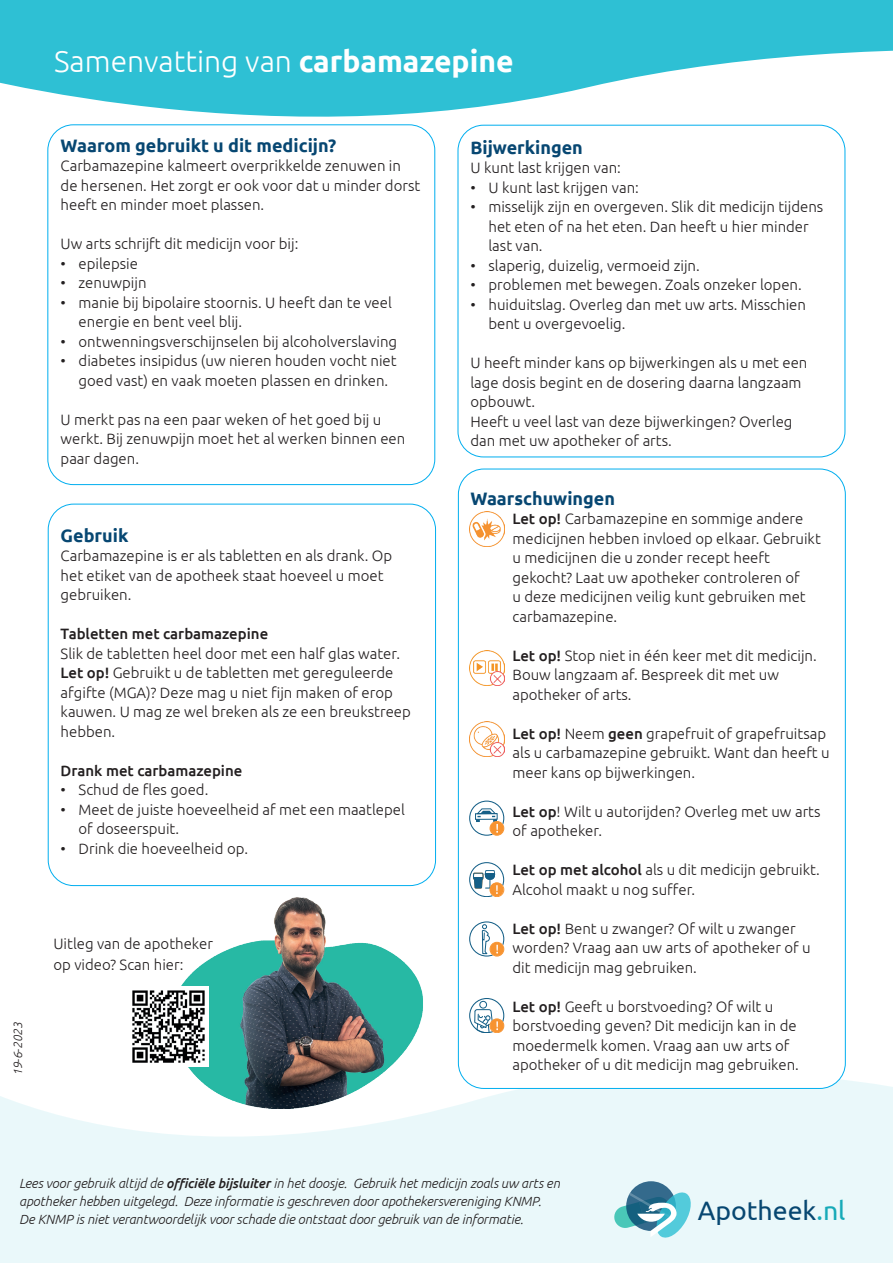
<style>
.page{position:relative;width:893px;height:1263px;background:#fff}
.page>*{position:absolute;margin:0;border:0;box-sizing:border-box;transform-origin:0 0}
.t1{font:300 30px "Ubuntu";color:#fff}
.t2{font:26.7px "Ubuntu";color:#074771}
.t3{font:700 18px "Ubuntu";color:#074772}
.t4{font:300 15px/19.5px "Ubuntu";color:#231f20}
.t5{font:500 15px "Ubuntu";color:#231f20}
.t6{font:italic 300 13.35px/18px "Ubuntu";letter-spacing:-.005em;color:#231f20}
.t7{font:italic 300 12px "Ubuntu";color:#231f20}
.s1{font-weight:700}
.s2{font-weight:500}
.s3{color:#17aab8}
</style>
<div class="page">
<svg style="left:0;top:1042px;width:893px;height:221px;background:#ecf8fa"></svg>
<svg style="left:0;top:0;width:893px;height:165px;fill:#2ec0d4"></svg>
<svg style="left:626px;top:1181px;width:50px;height:50px"></svg>
<svg style="left:614px;top:1192px;width:77px;height:45px;background:#81becb"></svg>
<div style="left:458px;top:469px;width:387px;height:619px;background:#fff;border-radius:26px"></div>
<div style="left:458px;top:125px;width:387px;height:332px;background:#fff;border-radius:26px"></div>
<div style="left:458px;top:125px;width:387px;height:332px;border:1px solid #00aeef;border-radius:26px"></div>
<div style="left:48px;top:125px;width:387px;height:360px;background:#fff;border-radius:26px"></div>
<img style="left:469px;top:650px;width:35px;height:35px">
<img style="left:469px;top:511px;width:35px;height:35px">
<svg style="left:469px;top:800px;width:35px;height:35px"></svg>
<svg style="left:469px;top:862px;width:35px;height:35px"></svg>
<svg style="left:469px;top:921px;width:35px;height:35px"></svg>
<img style="left:469px;top:722px;width:35px;height:34px">
<svg style="left:469px;top:998px;width:35px;height:35px"></svg>
<img style="left:156px;top:875px;width:274px;height:242px">
<img style="left:129px;top:986px;width:80px;height:80px">
<h1 class="t1" style="left:54px;top:43px;width:461px">Samenvatting van <span class="s1">carbamazepine</span></h1>
<p class="t3" style="left:61px;top:134px;width:277px">Waarom gebruikt u dit medicijn?</p>
<p class="t4" style="left:61px;top:156px;width:361px">Carbamazepine kalmeert overprikkelde zenuwen in de hersenen. Het zorgt er ook voor dat u minder dorst heeft en minder moet plassen.</p>
<p class="t4" style="left:61px;top:234px;width:239px">Uw arts schrijft dit medicijn voor bij:</p>
<p class="t4" style="left:61px;top:253px;width:79px">• epilepsie</p>
<p class="t4" style="left:61px;top:273px;width:88px">• zenuwpijn</p>
<p class="t4" style="left:79px;top:292px;width:315px;text-indent:-18px">• manie bij bipolaire stoornis. U heeft dan te veel energie en bent veel blij.</p>
<p class="t4" style="left:61px;top:331px;width:338px">• ontwenningsverschijnselen bij alcoholverslaving</p>
<p class="t4" style="left:79px;top:351px;width:320px;text-indent:-18px">• diabetes insipidus (uw nieren houden vocht niet goed vast) en vaak moeten plassen en drinken.</p>
<p class="t4" style="left:61px;top:409px;width:346px">U merkt pas na een paar weken of het goed bij u werkt. Bij zenuwpijn moet het al werken binnen een paar dagen.</p>
<p class="t3" style="left:61px;top:524px;width:69px">Gebruik</p>
<p class="t4" style="left:61px;top:546px;width:333px">Carbamazepine is er als tabletten en als drank. Op het etiket van de apotheek staat hoeveel u moet gebruiken.</p>
<p class="t5" style="left:61px;top:624px;width:209px">Tabletten met carbamazepine</p>
<p class="t4" style="left:61px;top:643px;width:352px">Slik de tabletten heel door met een half glas water.<br><span class="s2">Let op!</span> Gebruikt u de tabletten met gereguleerde afgifte (MGA)? Deze mag u niet fijn maken of erop kauwen. U mag ze wel breken als ze een breukstreep hebben.</p>
<p class="t5" style="left:61px;top:761px;width:183px">Drank met carbamazepine</p>
<p class="t4" style="left:61px;top:780px;width:149px">• Schud de fles goed.</p>
<p class="t4" style="left:79px;top:799px;width:328px;text-indent:-18px">• Meet de juiste hoeveelheid af met een maatlepel of doseerspuit.</p>
<p class="t4" style="left:61px;top:838px;width:189px">• Drink die hoeveelheid op.</p>
<p class="t7" style="left:11px;top:1076px;width:56px;rotate:-90deg">19-6-2023</p>
<p class="t4" style="left:53px;top:933px;width:161px;line-height:21px">Uitleg van de apotheker op video? Scan hier:</p>
<p class="t3" style="left:470px;top:136px;width:114px">Bijwerkingen</p>
<p class="t4" style="left:470px;top:158px;width:152px">U kunt last krijgen van:</p>
<p class="t4" style="left:470px;top:177px;width:170px">• U kunt last krijgen van:</p>
<p class="t4" style="left:488px;top:197px;width:336px;text-indent:-18px">• misselijk zijn en overgeven. Slik dit medicijn tijdens het eten of na het eten. Dan heeft u hier minder last van.</p>
<p class="t4" style="left:470px;top:255px;width:231px">• slaperig, duizelig, vermoeid zijn.</p>
<p class="t4" style="left:470px;top:275px;width:333px">• problemen met bewegen. Zoals onzeker lopen.</p>
<p class="t4" style="left:488px;top:294px;width:319px;text-indent:-18px">• huiduitslag. Overleg dan met uw arts. Misschien bent u overgevoelig.</p>
<p class="t4" style="left:470px;top:353px;width:339px">U heeft minder kans op bijwerkingen als u met een lage dosis begint en de dosering daarna langzaam opbouwt.<br>Heeft u veel last van deze bijwerkingen? Overleg dan met uw apotheker of arts.</p>
<p class="t3" style="left:470px;top:487px;width:146px">Waarschuwingen</p>
<p class="t4" style="left:513px;top:509px;width:310px"><span class="s2">Let op!</span> Carbamazepine en sommige andere medicijnen hebben invloed op elkaar. Gebruikt u medicijnen die u zonder recept heeft gekocht? Laat uw apotheker controleren of<br>u deze medicijnen veilig kunt gebruiken met carbamazepine.</p>
<p class="t4" style="left:513px;top:645px;width:306px"><span class="s2">Let op!</span> Stop niet in één keer met dit medicijn.<br>Bouw langzaam af. Bespreek dit met uw apotheker of arts.</p>
<p class="t4" style="left:513px;top:723px;width:319px"><span class="s2">Let op!</span> Neem <span class="s2">geen</span> grapefruit of grapefruitsap als u carbamazepine gebruikt. Want dan heeft u meer kans op bijwerkingen.</p>
<p class="t4" style="left:513px;top:801px;width:309px"><span class="s2">Let op</span>! Wilt u autorijden? Overleg met uw arts of apotheker.</p>
<p class="t4" style="left:513px;top:860px;width:309px"><span class="s2">Let op met alcohol</span> als u dit medicijn gebruikt.<br>Alcohol maakt u nog suffer.</p>
<p class="t4" style="left:513px;top:918px;width:300px"><span class="s2">Let op!</span> Bent u zwanger? Of wilt u zwanger worden? Vraag aan uw arts of apotheker of u dit medicijn mag gebruiken.</p>
<p class="t4" style="left:513px;top:996px;width:288px"><span class="s2">Let op!</span> Geeft u borstvoeding? Of wilt u borstvoeding geven? Dit medicijn kan in de moedermelk komen. Vraag aan uw arts of apotheker of u dit medicijn mag gebruiken.</p>
<p class="t6" style="left:19px;top:1174px;width:542px">Lees voor gebruik altijd de <span class="s2">officiële bijsluiter</span> in het doosje. Gebruik het medicijn zoals uw arts en apotheker hebben uitgelegd. Deze informatie is geschreven door apothekersvereniging KNMP.<br>De KNMP is niet verantwoordelijk voor schade die ontstaat door gebruik van de informatie.</p>
<h2 class="t2" style="left:698px;top:1194px;width:149px">Apotheek<span class="s3">.nl</span></h2>
</div>
